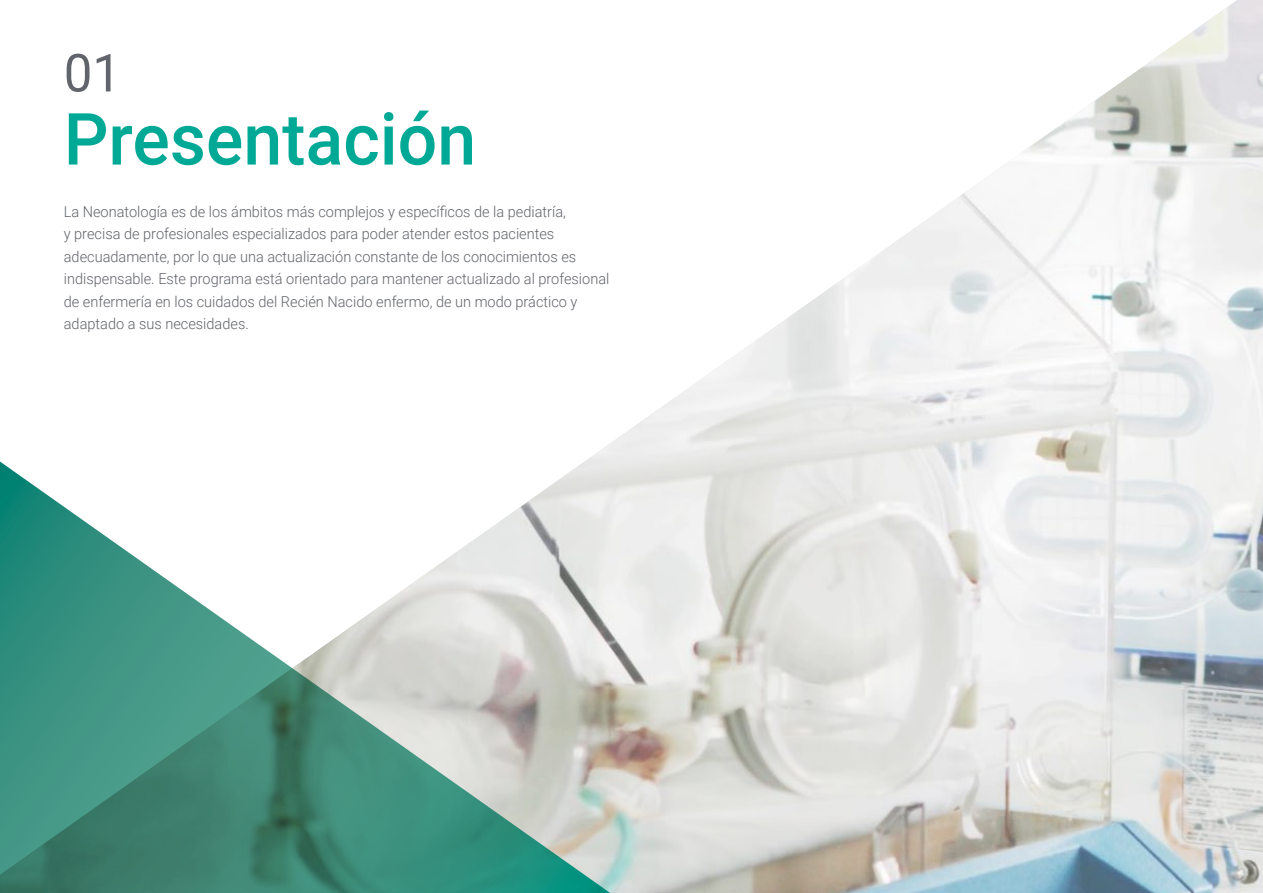
<style>
.page{position:relative;width:1263px;height:893px;background:#fff}
.page>*{position:absolute;margin:0;border:0;box-sizing:border-box;transform-origin:0 0}
.t1{font:500 72px "Roboto";color:#00a996}
.t2{font:52.5px "Roboto";color:#61646a}
.t3{font:300 15px/22.5px "Roboto";color:#61646a}
</style>
<div class="page">
<img style="left:607px;top:0;width:656px;height:893px">
<svg style="left:0;top:446px;width:640px;height:447px"></svg>
<h2 class="t2" style="left:64px;top:36px;width:59px">01</h2>
<h1 class="t1" style="left:64px;top:89px;width:414px">Presentación</h1>
<p class="t3" style="left:64px;top:200px;width:547px">La Neonatología es de los ámbitos más complejos y específicos de la pediatría,<br>y precisa de profesionales especializados para poder atender estos pacientes adecuadamente, por lo que una actualización constante de los conocimientos es indispensable. Este programa está orientado para mantener actualizado al profesional de enfermería en los cuidados del Recién Nacido enfermo, de un modo práctico y adaptado a sus necesidades.</p>
</div>
